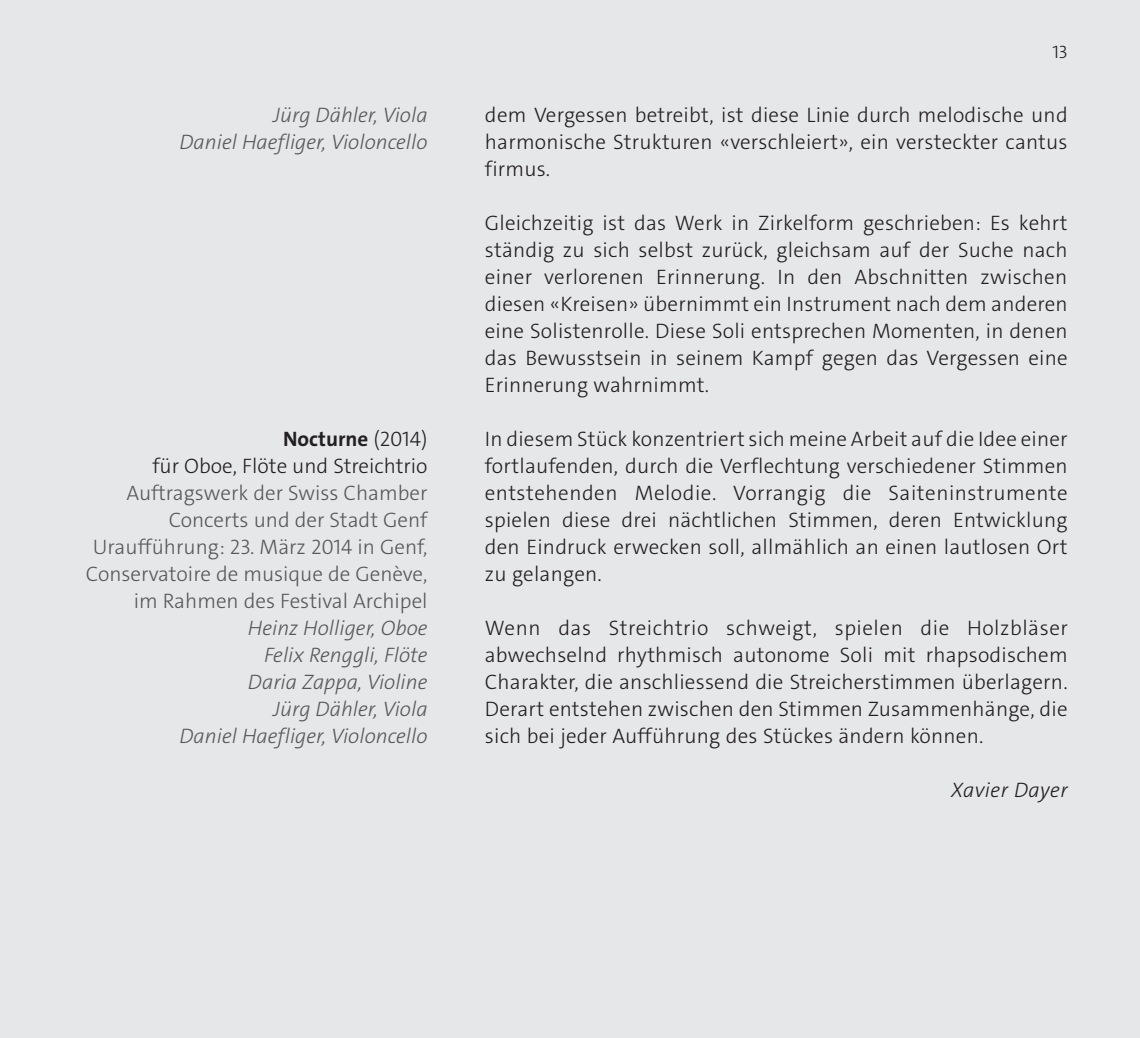
<style>
.page{position:relative;width:1140px;height:1038px;background:#fff}
.page>*{position:absolute;margin:0;border:0;box-sizing:border-box;transform-origin:0 0}
.t1{font:300 21px/27px "The Sans C4 s";letter-spacing:.01em;color:#231f20;text-align:justify}
.t2{font:italic 300 21px "The Sans C4 s";color:#57585a}
.t3{font:300 21px/27px "The Sans C4 s";color:#57585a;text-align:right}
.t4{font:700 21px "The Sans C4 s";color:#231f20}
.t5{font:italic 300 21px "The Sans C4 s";letter-spacing:.02em;color:#231f20}
.t6{font:300 18px "The Sans C4 s";color:#231f20}
.s1{font-weight:300}
</style>
<div class="page">
<div style="left:0;top:0;width:1140px;height:1037px;background:#e6e7e9"></div>
<p class="t2" style="left:273px;top:101px;width:156px">Jürg Dähler, Viola</p>
<p class="t2" style="left:179px;top:128px;width:249px">Daniel Haefliger, Violoncello</p>
<p class="t4" style="left:283px;top:425px;width:146px">Nocturne <span class="s1">(2014)</span></p>
<p class="t1" style="left:152px;top:453px;width:277px">für Oboe, Flöte und Streichtrio</p>
<p class="t3" style="left:127px;top:480px;width:302px">Auftragswerk der Swiss Chamber<br>Concerts und der Stadt Genf</p>
<p class="t3" style="left:86px;top:534px;width:343px">Uraufführung: 23. März 2014 in Genf,<br>Conservatoire de musique de Genève, im Rahmen des Festival Archipel</p>
<p class="t2" style="left:248px;top:614px;width:181px">Heinz Holliger, Oboe</p>
<p class="t2" style="left:264px;top:641px;width:165px">Felix Renggli, Flöte</p>
<p class="t2" style="left:248px;top:668px;width:181px">Daria Zappa, Violine</p>
<p class="t2" style="left:273px;top:695px;width:156px">Jürg Dähler, Viola</p>
<p class="t2" style="left:179px;top:722px;width:249px">Daniel Haefliger, Violoncello</p>
<p class="t6" style="left:1052px;top:40px;width:17px">13</p>
<p class="t1" style="left:485px;top:102px;width:584px">dem Vergessen betreibt, ist diese Linie durch melodische und harmonische Strukturen «verschleiert», ein versteckter cantus firmus.</p>
<p class="t1" style="left:485px;top:210px;width:584px">Gleichzeitig ist das Werk in Zirkelform geschrieben: Es kehrt ständig zu sich selbst zurück, gleichsam auf der Suche nach einer verlorenen Erinnerung. In den Abschnitten zwischen diesen «Kreisen» übernimmt ein Instrument nach dem anderen eine Solistenrolle. Diese Soli entsprechen Momenten, in denen das Bewusstsein in seinem Kampf gegen das Vergessen eine Erinnerung wahrnimmt.</p>
<p class="t1" style="left:485px;top:426px;width:584px">In diesem Stück konzentriert sich meine Arbeit auf die Idee einer fortlaufenden, durch die Verflechtung verschiedener Stimmen entstehenden Melodie. Vorrangig die Saiteninstrumente spielen diese drei nächtlichen Stimmen, deren Entwicklung den Eindruck erwecken soll, allmählich an einen lautlosen Ort zu gelangen.</p>
<p class="t1" style="left:485px;top:615px;width:584px">Wenn das Streichtrio schweigt, spielen die Holzbläser abwechselnd rhythmisch autonome Soli mit rhapsodischem Charakter, die anschliessend die Streicherstimmen überlagern.<br>Derart entstehen zwischen den Stimmen Zusammenhänge, die sich bei jeder Aufführung des Stückes ändern können.</p>
<p class="t5" style="left:951px;top:776px;width:118px">Xavier Dayer</p>
</div>
